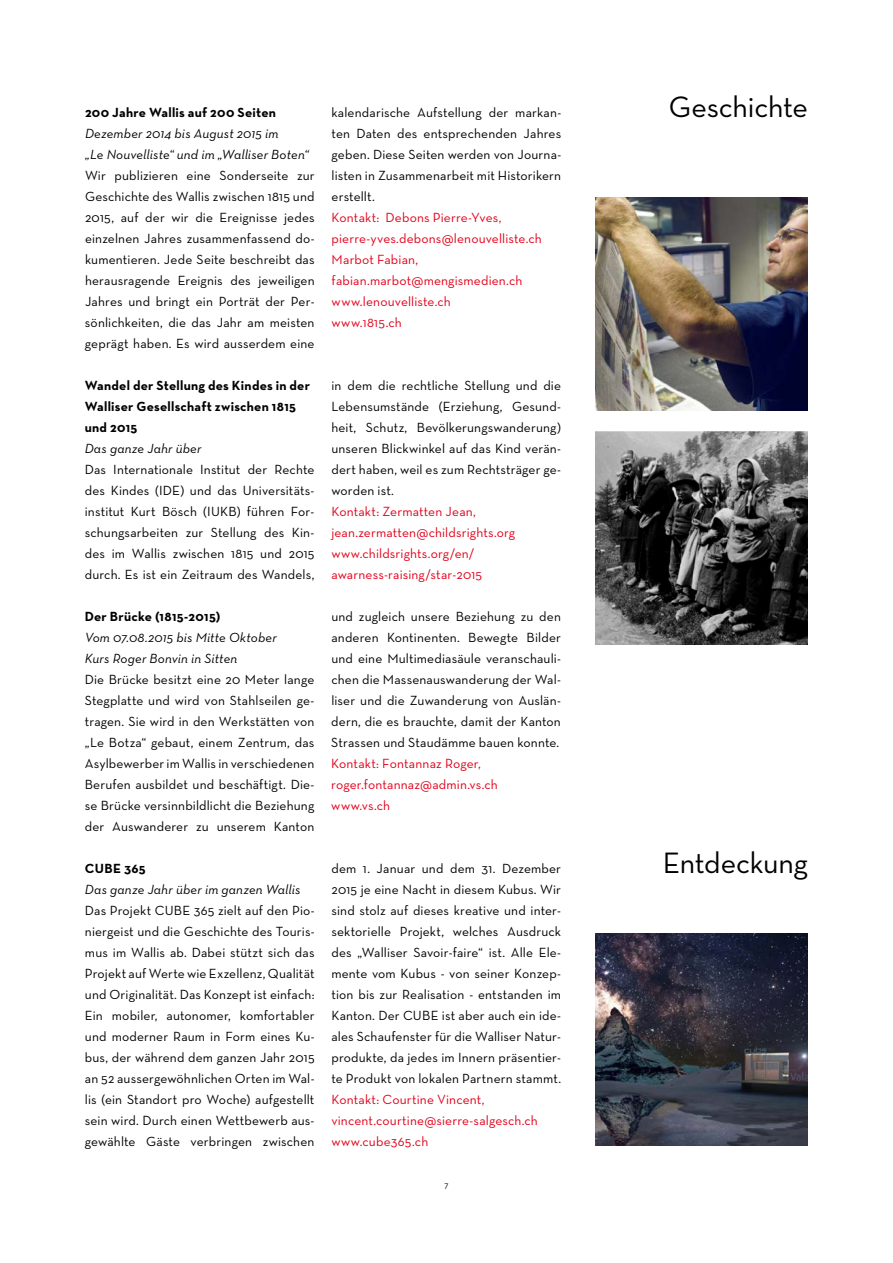
<style>
.page{position:relative;width:893px;height:1263px;background:#fff}
.page>*{position:absolute;margin:0;border:0;box-sizing:border-box;transform-origin:0 0}
.t1{font:30px "Neutra Text";letter-spacing:-.01em;color:#000}
.t2{font:13.5px/21px "Neutra Text";letter-spacing:.01em;color:#000;text-align:justify}
.t3{font:13.5px/21px "Neutra Text";letter-spacing:.01em;color:#e2001a}
.t4{font:italic 13.5px/21px "Neutra Text";letter-spacing:.01em;color:#000}
.t5{font:700 13.5px/21px "Neutra Text";letter-spacing:.02em;color:#000}
.t6{font:9px "Neutra Text";color:#000}
</style>
<div class="page">
<img style="left:595px;top:933px;width:213px;height:213px">
<img style="left:595px;top:198px;width:213px;height:213px">
<img style="left:595px;top:432px;width:213px;height:212px">
<p class="t5" style="left:85px;top:101px;width:192px">200 Jahre Wallis auf 200 Seiten</p>
<p class="t4" style="left:85px;top:122px;width:225px">Dezember 2014 bis August 2015 im<br>„Le Nouvelliste“ und im „Walliser Boten“</p>
<p class="t2" style="left:85px;top:164px;width:231px">Wir publizieren eine Sonderseite zur Geschichte des Wallis zwischen 1815 und 2015, auf der wir die Ereignisse jedes einzelnen Jahres zusammenfassend do&shy;kumentieren. Jede Seite beschreibt das herausragende Ereignis des jeweiligen Jahres und bringt ein Porträt der Per&shy;sönlichkeiten, die das Jahr am meisten geprägt haben. Es wird ausserdem eine</p>
<p class="t5" style="left:85px;top:374px;width:227px">Wandel der Stellung des Kindes in der<br>Walliser Gesellschaft zwischen 1815 und 2015</p>
<p class="t4" style="left:85px;top:438px;width:118px">Das ganze Jahr über</p>
<p class="t2" style="left:85px;top:459px;width:231px">Das Internationale Institut der Rechte des Kindes (IDE) und das Universitäts&shy;institut Kurt Bösch (IUKB) führen For&shy;schungsarbeiten zur Stellung des Kin&shy;des im Wallis zwischen 1815 und 2015 durch. Es ist ein Zeitraum des Wandels,</p>
<p class="t5" style="left:85px;top:606px;width:137px">Der Brücke (1815-2015)</p>
<p class="t4" style="left:85px;top:627px;width:194px">Vom 07.08.2015 bis Mitte Oktober<br>Kurs Roger Bonvin in Sitten</p>
<p class="t2" style="left:85px;top:669px;width:231px">Die Brücke besitzt eine 20 Meter lange Stegplatte und wird von Stahlseilen ge&shy;tragen. Sie wird in den Werkstätten von „Le Botza“ gebaut, einem Zentrum, das Asylbewerber im Wallis in verschiedenen Berufen ausbildet und beschäftigt. Die&shy;se Brücke versinnbildlicht die Beziehung der Auswanderer zu unserem Kanton</p>
<p class="t5" style="left:85px;top:857px;width:19px">CUBE</p>
<p class="t5" style="left:124px;top:857px;width:23px">365</p>
<p class="t4" style="left:85px;top:878px;width:217px">Das ganze Jahr über im ganzen Wallis</p>
<p class="t2" style="left:85px;top:899px;width:231px">Das Projekt CUBE 365 zielt auf den Pio&shy;niergeist und die Geschichte des Touris&shy;mus im Wallis ab. Dabei stützt sich das Projekt auf Werte wie Exzellenz, Qualität und Originalität. Das Konzept ist einfach:<br>Ein mobiler, autonomer, komfortabler und moderner Raum in Form eines Ku&shy;bus, der während dem ganzen Jahr 2015 an 52 aussergewöhnlichen Orten im Wal&shy;lis (ein Standort pro Woche) aufgestellt sein wird. Durch einen Wettbewerb aus&shy;gewählte Gäste verbringen zwischen</p>
<p class="t2" style="left:332px;top:101px;width:231px">kalendarische Aufstellung der markan&shy;ten Daten des entsprechenden Jahres geben. Diese Seiten werden von Journa&shy;listen in Zusammenarbeit mit Historikern erstellt.</p>
<p class="t3" style="left:332px;top:206px;width:212px">Kontakt: Debons Pierre-Yves, pierre-yves.debons@lenouvelliste.ch<br>Marbot Fabian, fabian.marbot@mengismedien.ch www.lenouvelliste.ch<br>www.1815.ch</p>
<p class="t2" style="left:331px;top:375px;width:231px">in dem die rechtliche Stellung und die Lebensumstände (Erziehung, Gesund&shy;heit, Schutz, Bevölkerungswanderung) unseren Blickwinkel auf das Kind verän&shy;dert haben, weil es zum Rechtsträger ge&shy;worden ist.</p>
<p class="t3" style="left:331px;top:501px;width:185px">Kontakt: Zermatten Jean, jean.zermatten@childsrights.org www.childsrights.org/en/ awarness-raising/star-2015</p>
<p class="t2" style="left:331px;top:606px;width:231px">und zugleich unsere Beziehung zu den anderen Kontinenten. Bewegte Bilder und eine Multimediasäule veranschauli&shy;chen die Massenauswanderung der Wal&shy;liser und die Zuwanderung von Auslän&shy;dern, die es brauchte, damit der Kanton Strassen und Staudämme bauen konnte.</p>
<p class="t3" style="left:331px;top:753px;width:168px">Kontakt: Fontannaz Roger, roger.fontannaz@admin.vs.ch www.vs.ch</p>
<p class="t2" style="left:331px;top:857px;width:231px">dem 1. Januar und dem 31. Dezember 2015 je eine Nacht in diesem Kubus. Wir sind stolz auf dieses kreative und inter&shy;sektorielle Projekt, welches Ausdruck des „Walliser Savoir-faire“ ist. Alle Ele&shy;mente vom Kubus - von seiner Konzep&shy;tion bis zur Realisation - entstanden im Kanton. Der CUBE ist aber auch ein ide&shy;ales Schaufenster für die Walliser Natur&shy;produkte, da jedes im Innern präsentier&shy;te Produkt von lokalen Partnern stammt.</p>
<p class="t3" style="left:331px;top:1088px;width:208px">Kontakt: Courtine Vincent, vincent.courtine@sierre-salgesch.ch www.cube365.ch</p>
<p class="t6" style="left:444px;top:1179px;width:6px">7</p>
<h1 class="t1" style="left:669px;top:88px;width:140px">Geschichte</h1>
<h1 class="t1" style="left:663px;top:844px;width:147px">Entdeckung</h1>
</div>
